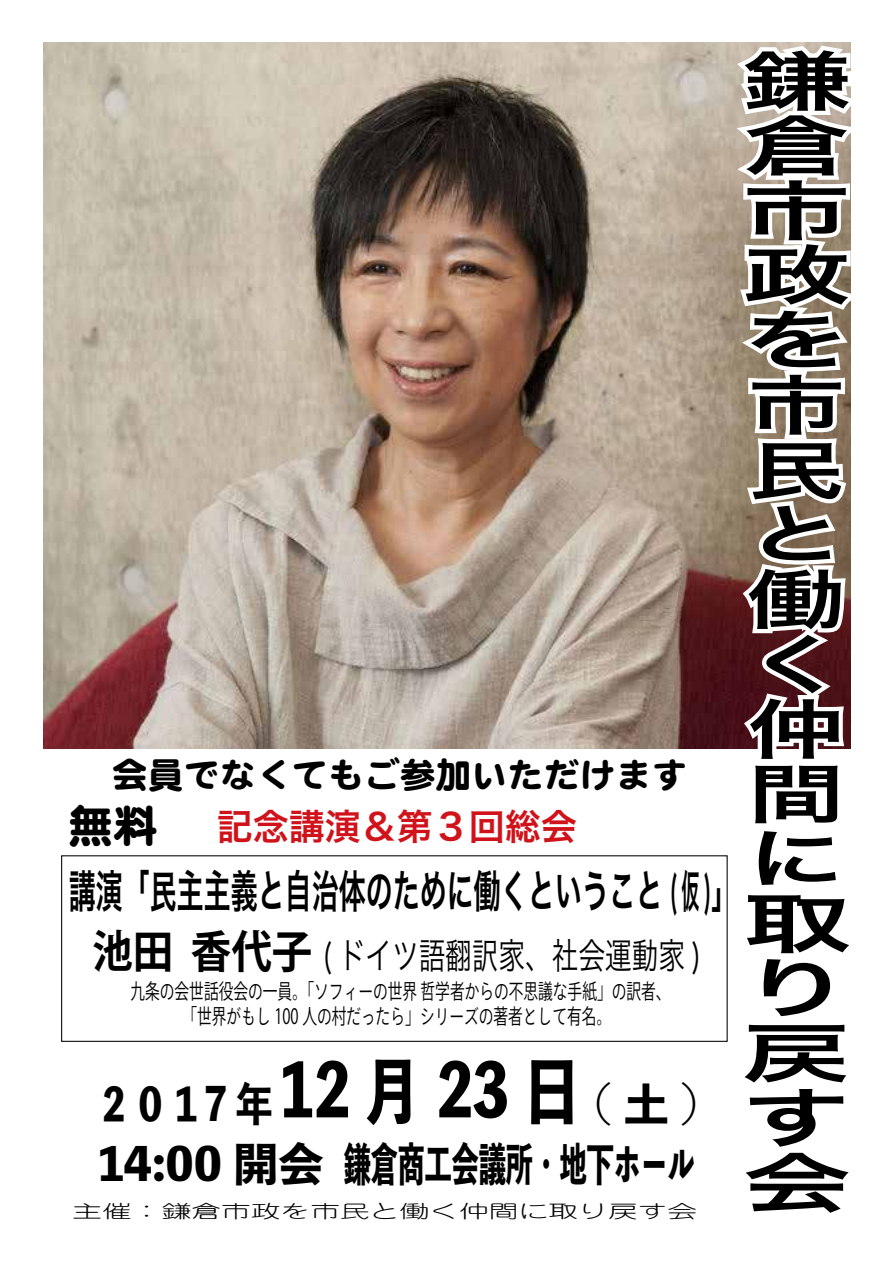
<style>
.page{position:relative;width:893px;height:1263px;background:#fff}
.page>*{position:absolute;margin:0;border:0;box-sizing:border-box;transform-origin:0 0}
.t1{font:800 72px "Toppan Bunkyu Midashi Gothic Std N";color:#000;scale:.8 1}
.t2{font:64.8px/64.8px "Hira Kaku Pro W6";color:#000;scale:1.67 1}
.t3{font:45px "Hira Kaku Pro W6";color:#000;scale:.6 1}
.t4{font:800 45px "Toppan Bunkyu Midashi Gothic Std N";color:#000;scale:.6 1}
.t5{font:800 45px "Toppan Bunkyu Midashi Gothic Std N";color:#000}
.t6{font:700 45px "Koz Go Pr 6 N";color:#000;scale:.9 1}
.t7{font:800 45px "Toppan Bunkyu Midashi Gothic Std N";color:#000;scale:.8 1}
.t8{font:45px "DF Maru Gothic SB MP RKSJ H";color:#000}
.t9{font:36px "DF Maru Gothic SB MP RKSJ H";color:#000}
.t10{font:36px "Hira Kaku Pro W3";color:#000;scale:.74 1}
.t11{font:36px "Hira Kaku Pro W6";color:#d0121b}
.t12{font:21px/25.5px "Ryo Gothic Plus N";color:#000;text-align:center;scale:.7 1}
.t13{font:300 18px "Jun 101 Pro";color:#000;scale:1.65 1}
</style>
<div class="page">
<svg style="left:59px;top:42px;width:792px;height:707px;background:#b09f92"></svg>
<div style="left:61px;top:855px;width:667px;height:187px;border:1px solid #000"></div>
<h3 class="t9" style="left:112px;top:757px;width:577px">会員でなくてもご参加いただけます</h3>
<h3 class="t8" style="left:68px;top:804px;width:91px">無料</h3>
<h3 class="t11" style="left:217px;top:793px;width:361px">記念講演＆第３回総会</h3>
<h3 class="t3" style="left:69px;top:850px;width:1117px">講演「民主主義と自治体のために働くということ 「 (仮(</h3>
<h3 class="t10" style="left:323px;top:923px;width:513px">( ドイツ語翻訳家、社会運動家 (</h3>
<h3 class="t6" style="left:92px;top:926px;width:246px">池田香代子</h3>
<p class="t12" style="left:131px;top:979px;width:773px">九条の会世話役会の一員。「ソフィーの世界哲学者からの不思議な手紙」の訳者、「世界がもし 100 人の村だったら」シリーズの著者として有名。</p>
<h3 class="t7" style="left:96px;top:1069px;width:221px">２０１7年</h3>
<h1 class="t1" style="left:281px;top:1034px;width:376px">12 月 23 日</h1>
<h3 class="t5" style="left:595px;top:1069px;width:104px">(土(</h3>
<h3 class="t5" style="left:99px;top:1129px;width:226px">14:00 開会</h3>
<h3 class="t4" style="left:344px;top:1129px;width:586px">鎌倉商工会議所・地下ホール</h3>
<p class="t13" style="left:72px;top:1197px;width:380px">主催：鎌倉市政を市民と働く仲間に取り戻す会</p>
<h2 class="t2" style="left:742px;top:46px;width:65px">鎌倉市政を市民と働く仲間に取り戻す会</h2>
</div>
